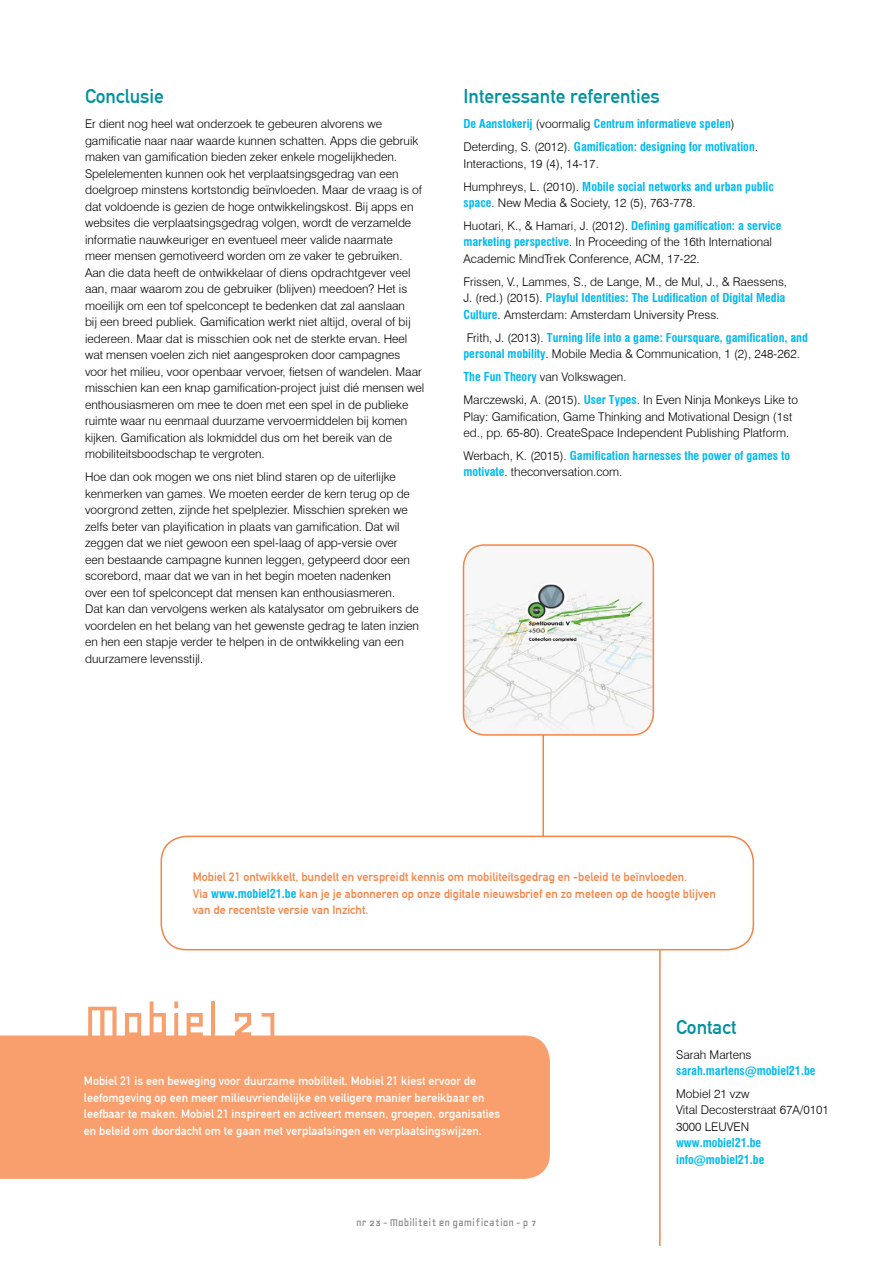
<style>
.page{position:relative;width:893px;height:1263px;background:#fff}
.page>*{position:absolute;margin:0;border:0;box-sizing:border-box;transform-origin:0 0}
.t1{font:52.5px "Geo";color:#f89f6d}
.t2{font:19.5px "DIN Mittelschrift Alternate";color:#00929e}
.t3{font:300 12px/16.5px "Swiss 721 BT";color:#000}
.t4{font:700 condensed 12px/16.5px "Swiss 721 BT";color:#00b9f1}
.t5{font:12px/16.5px "DIN Mittelschrift Alternate";color:#fff}
.t6{font:12px/16.5px "DIN Mittelschrift Alternate";color:#f58345}
.t7{font:12px "Geo";color:#808285}
.s1{font-weight:300;font-stretch:normal;color:#000}
.s2{font-weight:700;font-stretch:condensed;color:#00b9f1}
.s3{font-family:"Swiss 721 BT";font-weight:700;font-stretch:condensed;color:#00b9f1}
</style>
<div class="page">
<hr style="left:542px;top:641px;width:2px;height:262px;background:#f58345">
<hr style="left:659px;top:853px;width:2px;height:393px;background:#f58345">
<div style="left:161px;top:836px;width:592px;height:114px;background:#fff;border-radius:26px"></div>
<div style="left:161px;top:836px;width:593px;height:114px;border:2px solid #f58345;border-radius:26px"></div>
<div style="left:0;top:1035px;width:550px;height:144px;background:#f89f6d"></div>
<img style="left:463px;top:545px;width:190px;height:189px">
<div style="left:463px;top:544px;width:191px;height:192px;border:2px solid #f58345;border-radius:21px"></div>
<h2 class="t2" style="left:85px;top:85px;width:81px">Conclusie</h2>
<p class="t3" style="left:85px;top:116px;width:341px">Er dient nog heel wat onderzoek te gebeuren alvorens we gamificatie naar naar waarde kunnen schatten. Apps die gebruik maken van gamification bieden zeker enkele mogelijkheden.<br>Spelelementen kunnen ook het verplaatsingsgedrag van een doelgroep minstens kortstondig beïnvloeden. Maar de vraag is of dat voldoende is gezien de hoge ontwikkelingskost. Bij apps en websites die verplaatsingsgedrag volgen, wordt de verzamelde informatie nauwkeuriger en eventueel meer valide naarmate<br>meer mensen gemotiveerd worden om ze vaker te gebruiken.<br>Aan die data heeft de ontwikkelaar of diens opdrachtgever veel aan, maar waarom zou de gebruiker (blijven) meedoen? Het is moeilijk om een tof spelconcept te bedenken dat zal aanslaan<br>bij een breed publiek. Gamification werkt niet altijd, overal of bij iedereen. Maar dat is misschien ook net de sterkte ervan. Heel wat mensen voelen zich niet aangesproken door campagnes voor het milieu, voor openbaar vervoer, fietsen of wandelen. Maar misschien kan een knap gamification-project juist dié mensen wel enthousiasmeren om mee te doen met een spel in de publieke ruimte waar nu eenmaal duurzame vervoermiddelen bij komen kijken. Gamification als lokmiddel dus om het bereik van de mobiliteitsboodschap te vergroten.</p>
<p class="t3" style="left:85px;top:469px;width:335px">Hoe dan ook mogen we ons niet blind staren op de uiterlijke kenmerken van games. We moeten eerder de kern terug op de voorgrond zetten, zijnde het spelplezier. Misschien spreken we zelfs beter van playification in plaats van gamification. Dat wil zeggen dat we niet gewoon een spel-laag of app-versie over een bestaande campagne kunnen leggen, getypeerd door een scorebord, maar dat we van in het begin moeten nadenken<br>over een tof spelconcept dat mensen kan enthousiasmeren.<br>Dat kan dan vervolgens werken als katalysator om gebruikers de voordelen en het belang van het gewenste gedrag te laten inzien en hen een stapje verder te helpen in de ontwikkeling van een duurzamere levensstijl.</p>
<h2 class="t2" style="left:463px;top:85px;width:198px">Interessante referenties</h2>
<p class="t4" style="left:463px;top:113px;width:296px;line-height:22.8px">De Aanstokerij <span class="s1">(voormalig</span> Centrum informatieve spelen<span class="s1">)<br>Deterding, S. (2012).</span> Gamification: designing for motivation<span class="s1">.</span></p>
<p class="t3" style="left:463px;top:152px;width:312px;line-height:23px">Interactions, 19 (4), 14-17.<br>Humphreys, L. (2010). <span class="s2">Mobile social networks and urban public</span></p>
<p class="t3" style="left:463px;top:191px;width:319px;line-height:22.8px"><span class="s2">space</span>. New Media &amp; Society, 12 (5), 763-778.<br>Huotari, K., &amp; Hamari, J. (2012). <span class="s2">Defining gamification: a service</span></p>
<p class="t3" style="left:463px;top:234px;width:310px"><span class="s2">marketing perspective</span>. In Proceeding of the 16th International<br>Academic MindTrek Conference, ACM, 17-22.</p>
<p class="t3" style="left:463px;top:273px;width:325px">Frissen, V., Lammes, S., de Lange, M., de Mul, J., &amp; Raessens,<br>J. (red.) (2015). <span class="s2">Playful Identities: The Ludification of Digital Media<br>Culture</span>. Amsterdam: Amsterdam University Press.</p>
<p class="t4" style="left:463px;top:329px;width:346px"><span class="s1">Frith, J. (2013).</span> Turning life into a game: Foursquare, gamification, and personal mobility<span class="s1">. Mobile Media &amp; Communication, 1 (2), 248-262.</span></p>
<p class="t3" style="left:463px;top:365px;width:336px;line-height:23px"><span class="s2">The Fun Theory</span> van Volkswagen.<br>Marczewski, A. (2015). <span class="s2">User Types</span>. In Even Ninja Monkeys Like to</p>
<p class="t3" style="left:463px;top:408px;width:330px">Play: Gamification, Game Thinking and Motivational Design (1st ed., pp. 65-80). CreateSpace Independent Publishing Platform.</p>
<p class="t4" style="left:463px;top:447px;width:328px"><span class="s1">Werbach, K. (2015).</span> Gamification harnesses the power of games to motivate<span class="s1">. theconversation.com.</span></p>
<p class="t6" style="left:193px;top:868px;width:525px">Mobiel 21 ontwikkelt, bundelt en verspreidt kennis om mobiliteitsgedrag en -beleid te beïnvloeden.<br>Via <span class="s3">www.mobiel21.be</span> kan je je abonneren op onze digitale nieuwsbrief en zo meteen op de hoogte blijven van de recentste versie van Inzicht.</p>
<h1 class="t1" style="left:84px;top:994px;width:200px">Mobiel 21</h1>
<p class="t5" style="left:84px;top:1073px;width:418px">Mobiel 21 is een beweging voor duurzame mobiliteit. Mobiel 21 kiest ervoor de leefomgeving op een meer milieuvriendelijke en veiligere manier bereikbaar en leefbaar te maken. Mobiel 21 inspireert en activeert mensen, groepen, organisaties en beleid om doordacht om te gaan met verplaatsingen en verplaatsingswijzen.</p>
<p class="t7" style="left:356px;top:1216px;width:182px">nr 23 - Mobiliteit en gamification - p 7</p>
<h2 class="t2" style="left:676px;top:1015px;width:62px">Contact</h2>
<p class="t3" style="left:676px;top:1046px;width:77px">Sarah Martens</p>
<p class="t4" style="left:676px;top:1062px;width:141px">sarah.martens@mobiel21.be</p>
<p class="t3" style="left:676px;top:1085px;width:154px">Mobiel 21 vzw<br>Vital Decosterstraat 67A/0101<br>3000 LEUVEN</p>
<p class="t4" style="left:676px;top:1135px;width:90px">www.mobiel21.be info@mobiel21.be</p>
</div>
